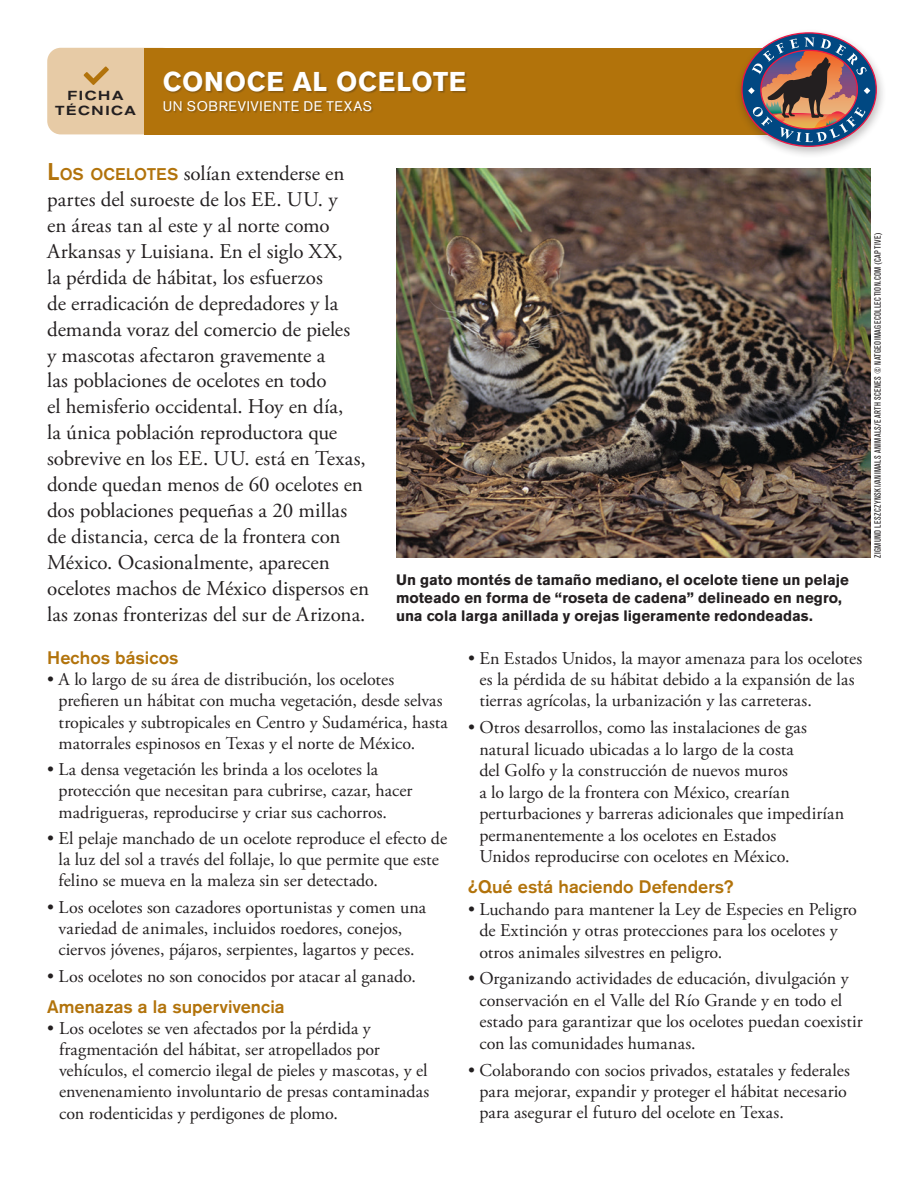
<style>
.page{position:relative;width:918px;height:1188px;background:#fff}
.page>*{position:absolute;margin:0;border:0;box-sizing:border-box;transform-origin:0 0}
.t1{font:700 27px "Akzidenz Grotesk Std";letter-spacing:.025em;color:#fff}
.t2{font:21px/26px "Adobe Garamond Pro";color:#231f20}
.t3{font:18px/21.5px "Adobe Garamond Pro";color:#231f20}
.t4{font:500 18px "Akzidenz Grotesk Std";color:#b2730b}
.t5{font:700 15px/18px "Akzidenz Grotesk BE";letter-spacing:.005em;color:#231f20}
.t6{font:13.8px "Akzidenz Grotesk Std";letter-spacing:.045em;color:#fff}
.t7{font:500 expanded 13.05px/14.4px "Akzidenz Grotesk Std";letter-spacing:.13em;color:#231f20;text-align:center}
.t8{font:condensed 9px "Akzidenz Grotesk Std";letter-spacing:.05em;color:#231f20}
.s1{font-family:"Akzidenz Grotesk Std";font-weight:500;font-size:24px;color:#b2730b}
.s2{font-family:"Akzidenz Grotesk Std";font-weight:500;font-size:16.8px;color:#b2730b}
</style>
<div class="page">
<div style="left:144px;top:48px;width:684px;height:86px;background:#b2730b"></div>
<div style="left:164px;top:72px;width:304px;height:42px;background:#231f20;opacity:.3"></div>
<div style="left:734px;top:28px;width:152px;height:131px;background:#231f20;opacity:.3"></div>
<svg style="left:742px;top:33px;width:134px;height:113px"></svg>
<svg style="left:748px;top:37px;width:122px;height:105px;background:#786c76"></svg>
<svg style="left:47px;top:48px;width:150px;height:86px"></svg>
<img style="left:396px;top:168px;width:475px;height:390px">
<p class="t7" style="left:55px;top:89px;width:82px">FICHA<br>TÉCNICA</p>
<h1 class="t1" style="left:163px;top:66px;width:305px">CONOCE AL OCELOTE</h1>
<p class="t6" style="left:163px;top:98px;width:211px">UN SOBREVIVIENTE DE TEXAS</p>
<p class="t2" style="left:47px;top:161px;width:323px"><span class="s1">L</span><span class="s2">OS OCELOTES</span> solían extenderse en partes del suroeste de los EE. UU. y<br>en áreas tan al este y al norte como Arkansas y Luisiana. En el siglo XX,<br>la pérdida de hábitat, los esfuerzos<br>de erradicación de depredadores y la demanda voraz del comercio de pieles<br>y mascotas afectaron gravemente a<br>las poblaciones de ocelotes en todo<br>el hemisferio occidental. Hoy en día,<br>la única población reproductora que sobrevive en los EE. UU. está en Texas, donde quedan menos de 60 ocelotes en dos poblaciones pequeñas a 20 millas de distancia, cerca de la frontera con México. Ocasionalmente, aparecen ocelotes machos de México dispersos en las zonas fronterizas del sur de Arizona.</p>
<p class="t4" style="left:47px;top:647px;width:133px">Hechos básicos</p>
<p class="t3" style="left:59px;top:670px;width:391px;text-indent:-11px">• A lo largo de su área de distribución, los ocelotes prefieren un hábitat con mucha vegetación, desde selvas tropicales y subtropicales en Centro y Sudamérica, hasta matorrales espinosos en Texas y el norte de México.</p>
<p class="t3" style="left:59px;top:760px;width:355px;text-indent:-11px">• La densa vegetación les brinda a los ocelotes la protección que necesitan para cubrirse, cazar, hacer madrigueras, reproducirse y criar sus cachorros.</p>
<p class="t3" style="left:59px;top:828px;width:390px;text-indent:-11px">• El pelaje manchado de un ocelote reproduce el efecto de la luz del sol a través del follaje, lo que permite que este felino se mueva en la maleza sin ser detectado.</p>
<p class="t3" style="left:59px;top:897px;width:369px;text-indent:-11px">• Los ocelotes son cazadores oportunistas y comen una variedad de animales, incluidos roedores, conejos, ciervos jóvenes, pájaros, serpientes, lagartos y peces.</p>
<p class="t3" style="left:47px;top:966px;width:370px">• Los ocelotes no son conocidos por atacar al ganado.</p>
<p class="t4" style="left:47px;top:995px;width:239px">Amenazas a la supervivencia</p>
<p class="t3" style="left:59px;top:1018px;width:372px;text-indent:-12px">• Los ocelotes se ven afectados por la pérdida y fragmentación del hábitat, ser atropellados por vehículos, el comercio ilegal de pieles y mascotas, y el envenenamiento involuntario de presas contaminadas con rodenticidas y perdigones de plomo.</p>
<p class="t5" style="left:396px;top:571px;width:454px">Un gato montés de tamaño mediano, el ocelote tiene un pelaje moteado en forma de “roseta de cadena” delineado en negro, una cola larga anillada y orejas ligeramente redondeadas.</p>
<p class="t3" style="left:479px;top:648px;width:384px;text-indent:-11px">• En Estados Unidos, la mayor amenaza para los ocelotes es la pérdida de su hábitat debido a la expansión de las tierras agrícolas, la urbanización y las carreteras.</p>
<p class="t3" style="left:479px;top:718px;width:366px;text-indent:-11px">• Otros desarrollos, como las instalaciones de gas natural licuado ubicadas a lo largo de la costa<br>del Golfo y la construcción de nuevos muros<br>a lo largo de la frontera con México, crearían perturbaciones y barreras adicionales que impedirían permanentemente a los ocelotes en Estados<br>Unidos reproducirse con ocelotes en México.</p>
<p class="t4" style="left:468px;top:876px;width:267px">¿Qué está haciendo Defenders?</p>
<p class="t3" style="left:479px;top:899px;width:379px;text-indent:-11px">• Luchando para mantener la Ley de Especies en Peligro de Extinción y otras protecciones para los ocelotes y otros animales silvestres en peligro.</p>
<p class="t3" style="left:479px;top:969px;width:385px;text-indent:-11px">• Organizando actividades de educación, divulgación y conservación en el Valle del Río Grande y en todo el estado para garantizar que los ocelotes puedan coexistir con las comunidades humanas.</p>
<p class="t3" style="left:479px;top:1060px;width:372px;text-indent:-11px">• Colaborando con socios privados, estatales y federales para mejorar, expandir y proteger el hábitat necesario para asegurar el futuro del ocelote en Texas.</p>
<p class="t8" style="left:873px;top:558px;width:327px;rotate:-90deg">ZIGMUND LESZCZYNSKI/ANIMALS ANIMALS/EARTH SCENES © NATGEOIMAGECOLLECTION.COM (CAPTIVE)</p>
</div>
